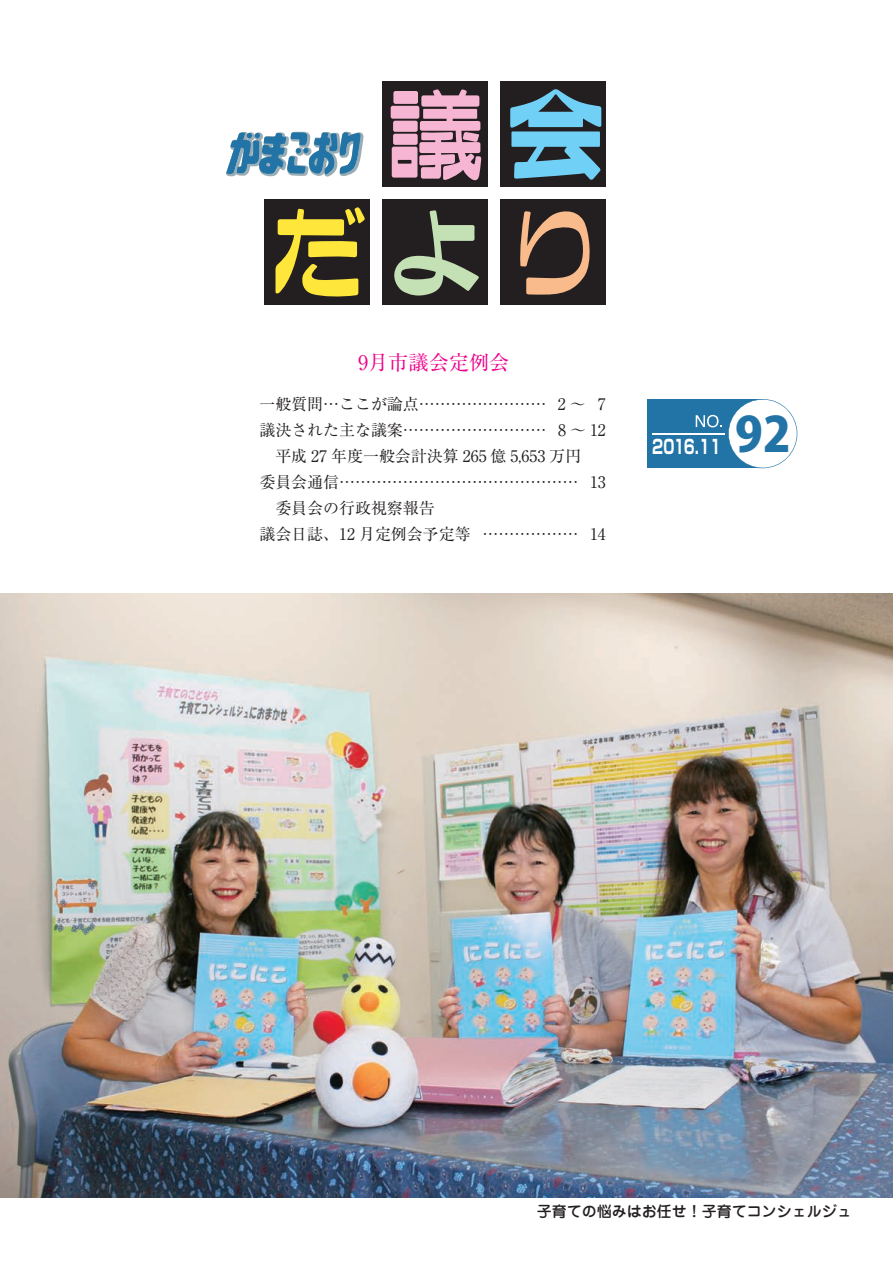
<style>
.page{position:relative;width:893px;height:1263px;background:#fff}
.page>*{position:absolute;margin:0;border:0;box-sizing:border-box;transform-origin:0 0}
.t1{font:800 47.85px "Koz Go Pro";color:#2274a7}
.t2{font:20.25px "Ryumin Pro";color:#ed028c}
.t3{font:700 19.2px "Shin Go Pro";letter-spacing:-.02em;color:#fff;scale:.7 1}
.t4{font:15.9px/26px "Ryumin Pro";color:#231f20}
.t5{font:500 15px "Jun 34 Pro";color:#231f20}
</style>
<div class="page">
<img style="left:0;top:593px;width:893px;height:605px">
<div style="left:382px;top:81px;width:106px;height:106px;background:#231f20"></div>
<div style="left:501px;top:81px;width:105px;height:106px;background:#231f20"></div>
<div style="left:382px;top:200px;width:106px;height:105px;background:#231f20"></div>
<div style="left:264px;top:200px;width:105px;height:105px;background:#231f20"></div>
<div style="left:501px;top:200px;width:105px;height:105px;background:#231f20"></div>
<div style="left:391px;top:106px;width:28px;height:13px;background:#f6b5d2;border-radius:2px"></div>
<svg style="left:392px;top:89px;width:89px;height:92px"></svg>
<svg style="left:510px;top:89px;width:91px;height:91px"></svg>
<svg style="left:275px;top:207px;width:90px;height:90px"></svg>
<svg style="left:394px;top:210px;width:85px;height:86px"></svg>
<svg style="left:520px;top:211px;width:70px;height:84px"></svg>
<svg style="left:226px;top:132px;width:137px;height:45px"></svg>
<div style="left:647px;top:399px;width:116px;height:69px;background:#2274a7"></div>
<svg style="left:728px;top:399px;width:69px;height:69px"></svg>
<hr style="left:652px;top:433px;width:73px;height:1px;background:#fff">
<svg style="left:696px;top:415px;width:26px;height:12px"></svg>
<p class="t2" style="left:358px;top:346px;width:153px">9月市議会定例会</p>
<p class="t4" style="left:259px;top:390px;width:348px">一般質問…ここが論点…………………… 2 ～ 7議決された主な議案……………………… 8 ～ 12　平成 27 年度一般会計決算 265 億 5,653 万円<br>委員会通信……………………………………… 13　委員会の行政視察報告<br>議会日誌、12 月定例会予定等 ……………… 14</p>
<p class="t3" style="left:652px;top:431px;width:100px">2016.11</p>
<h1 class="t1" style="left:735px;top:403px;width:57px">92</h1>
<p class="t5" style="left:537px;top:1199px;width:316px">子育ての悩みはお任せ！子育てコンシェルジュ</p>
</div>
